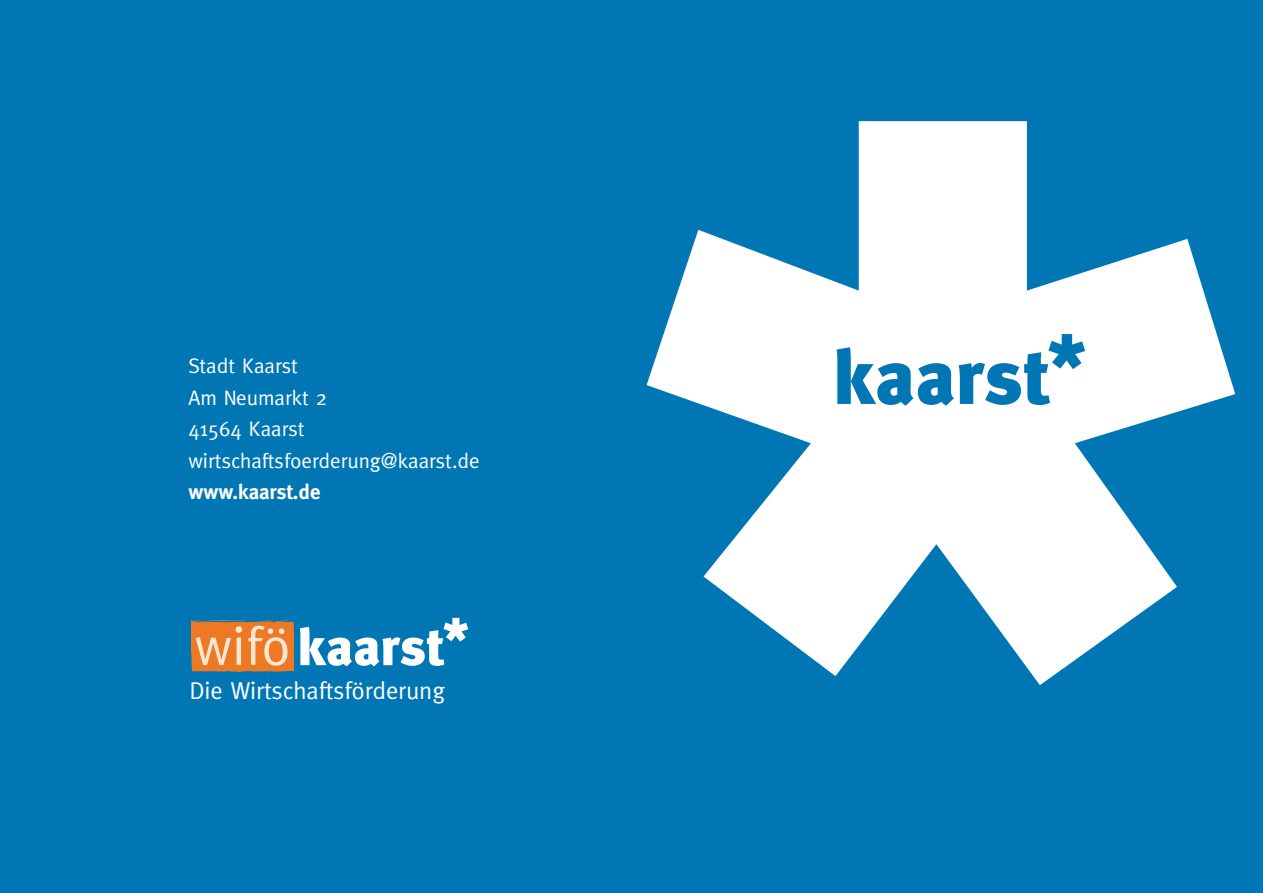
<style>
.page{position:relative;width:1263px;height:893px;background:#0077b4}
.page>*{position:absolute;margin:0;border:0;box-sizing:border-box;transform-origin:0 0}
.t1{font:900 77.1px "Meta Plus";color:#0077b4}
.t2{font:900 52.2px "Meta Plus";color:#fff}
.t3{font:24.6px "Meta";color:#fff}
.t4{font:21px/31.5px "Meta";color:#fff}
.t5{font:700 21px "Meta";color:#fff}
.s1{font-family:"Meta";font-weight:400;font-size:54px;color:#fde7d3}
</style>
<div class="page">
<svg style="left:647px;top:121px;width:588px;height:564px;fill:#fff"></svg>
<svg style="left:191px;top:620px;width:104px;height:52px;background:#e0782c"></svg>
<p class="t4" style="left:188px;top:350px;width:140px">Stadt Kaarst<br>Am Neumarkt 2</p>
<p class="t4" style="left:188px;top:413px;width:293px">41564 Kaarst wirtschaftsfoerderung@kaarst.de</p>
<p class="t5" style="left:188px;top:480px;width:134px">www.kaarst.de</p>
<h2 class="t2" style="left:194px;top:616px;width:277px"><span class="s1">wifö</span>kaarst<sup>*</sup></h2>
<p class="t3" style="left:189px;top:676px;width:257px">Die Wirtschaftsförderung</p>
<h1 class="t1" style="left:833px;top:332px;width:256px">kaarst<sup>*</sup></h1>
</div>
